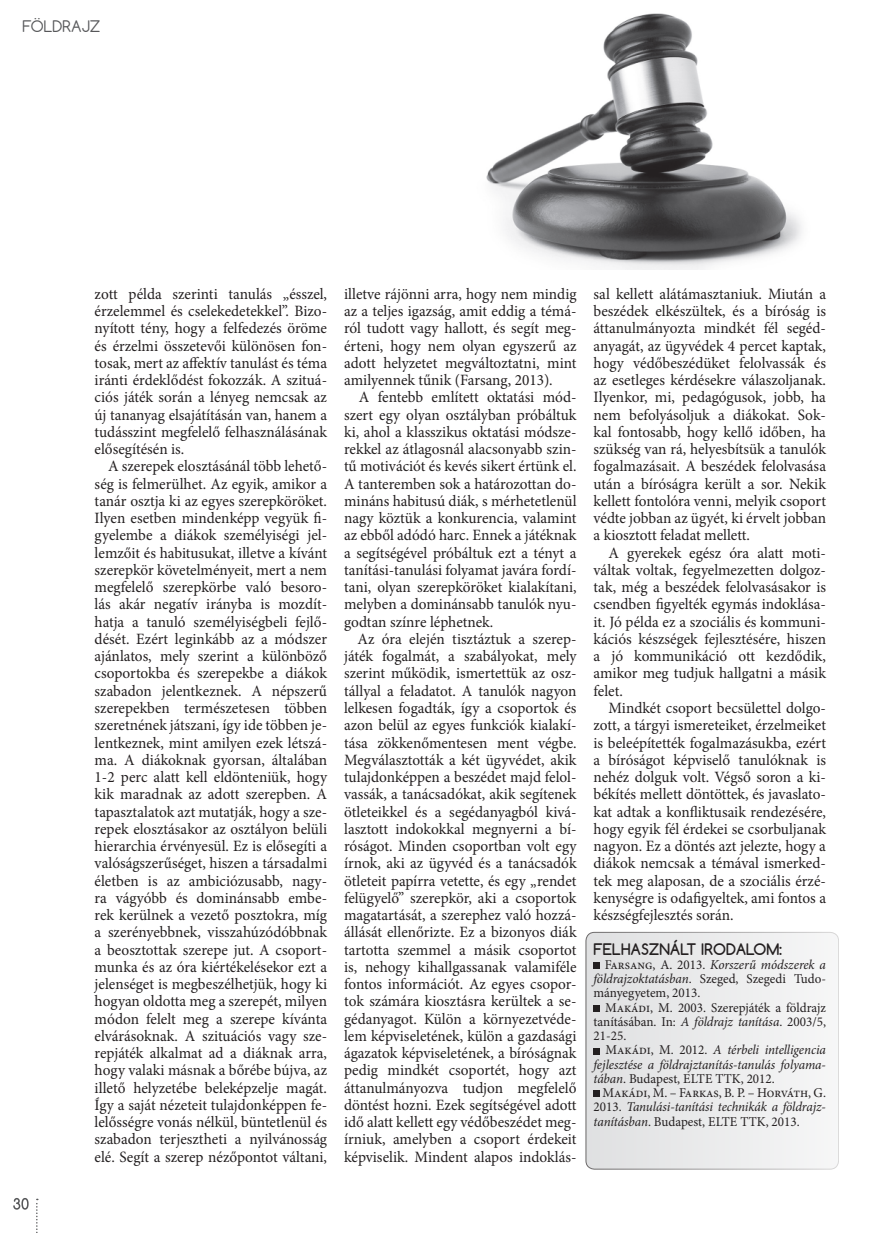
<style>
.page{position:relative;width:891px;height:1233px;background:#fff}
.page>*{position:absolute;margin:0;border:0;box-sizing:border-box;transform-origin:0 0}
.t1{font:15.75px/17.2px "Minion Pro";color:#231f20;text-align:justify}
.t2{font:700 15px "Comfortaa";color:#231f20}
.t3{font:15px "Comfortaa";color:#57585a}
.t4{font:13.5px/14.2px "Minion Pro";color:#231f20;text-align:justify}
.t5{font:italic 13.5px/14.2px "Minion Pro";letter-spacing:-.01em;color:#231f20;text-align:justify}
.s1{font-style:italic}
.s2{font-style:normal}
</style>
<div class="page">
<div style="left:586px;top:932px;width:253px;height:237px;background:#ebebec;border-radius:9px"></div>
<div style="left:586px;top:932px;width:253px;height:237px;border:1px solid #231f20;border-radius:9px"></div>
<img style="left:486px;top:13px;width:316px;height:256px">
<svg style="left:594px;top:962px;width:6px;height:6px"></svg>
<svg style="left:594px;top:1005px;width:6px;height:6px"></svg>
<div style="left:594px;top:1047px;width:6px;height:7px;background:#231f20"></div>
<div style="left:594px;top:1090px;width:6px;height:7px;background:#231f20"></div>
<svg style="left:13px;top:1198px;width:16px;height:11px"></svg>
<svg style="left:36px;top:1198px;width:2px;height:35px"></svg>
<p class="t3" style="left:22px;top:17px;width:80px">FÖLDRAJZ</p>
<p class="t1" style="left:95px;top:285px;width:234px">zott példa szerinti tanulás „ésszel, érzelemmel és cselekedetekkel”. Bizo&shy;nyított tény, hogy a felfedezés öröme és érzelmi összetevői különösen fon&shy;tosak, mert az affektív tanulást és téma iránti érdeklődést fokozzák. A szituá&shy;ciós játék során a lényeg nemcsak az új tananyag elsajátításán van, hanem a tudásszint megfelelő felhasználásának elősegítésén is.</p>
<p class="t1" style="left:95px;top:458px;width:234px;text-indent:14px">A szerepek elosztásánál több lehető&shy;ség is felmerülhet. Az egyik, amikor a tanár osztja ki az egyes szerepköröket.<br>Ilyen esetben mindenképp vegyük fi&shy;gyelembe a diákok személyiségi jel&shy;lemzőit és habitusukat, illetve a kívánt szerepkör követelményeit, mert a nem megfelelő szerepkörbe való besoro&shy;lás akár negatív irányba is mozdít&shy;hatja a tanuló személyiségbeli fejlő&shy;dését. Ezért leginkább az a módszer ajánlatos, mely szerint a különböző csoportokba és szerepekbe a diákok szabadon jelentkeznek. A népszerű szerepekben természetesen többen szeretnének játszani, így ide többen je&shy;lentkeznek, mint amilyen ezek létszá&shy;ma. A diákoknak gyorsan, általában 1-2 perc alatt kell eldönteniük, hogy kik maradnak az adott szerepben. A tapasztalatok azt mutatják, hogy a sze&shy;repek elosztásakor az osztályon belüli hierarchia érvényesül. Ez is elősegíti a valóságszerűséget, hiszen a társadalmi életben is az ambiciózusabb, nagy&shy;ra vágyóbb és dominánsabb embe&shy;rek kerülnek a vezető posztokra, míg a szerényebbnek, visszahúzódóbbnak a beosztottak szerepe jut. A csoport&shy;munka és az óra kiértékelésekor ezt a jelenséget is megbeszélhetjük, hogy ki hogyan oldotta meg a szerepét, milyen módon felelt meg a szerepe kívánta elvárásoknak. A szituációs vagy sze&shy;repjáték alkalmat ad a diáknak arra, hogy valaki másnak a bőrébe bújva, az illető helyzetébe beleképzelje magát.<br>Így a saját nézeteit tulajdonképpen fe&shy;lelősségre vonás nélkül, büntetlenül és szabadon terjesztheti a nyilvánosság elé. Segít a szerep nézőpontot váltani,</p>
<p class="t1" style="left:344px;top:285px;width:234px">illetve rájönni arra, hogy nem mindig az a teljes igazság, amit eddig a témá&shy;ról tudott vagy hallott, és segít meg&shy;érteni, hogy nem olyan egyszerű az adott helyzetet megváltoztatni, mint amilyennek tűnik (Farsang, 2013).</p>
<p class="t1" style="left:344px;top:389px;width:234px;text-indent:15px">A fentebb említett oktatási mód&shy;szert egy olyan osztályban próbáltuk ki, ahol a klasszikus oktatási módsze&shy;rekkel az átlagosnál alacsonyabb szin&shy;tű motivációt és kevés sikert értünk el.<br>A tanteremben sok a határozottan do&shy;mináns habitusú diák, s mérhetetlenül nagy köztük a konkurencia, valamint az ebből adódó harc. Ennek a játéknak a segítségével próbáltuk ezt a tényt a tanítási-tanulási folyamat javára fordí&shy;tani, olyan szerepköröket kialakítani, melyben a dominánsabb tanulók nyu&shy;godtan színre léphetnek.</p>
<p class="t1" style="left:344px;top:630px;width:234px;text-indent:14px">Az óra elején tisztáztuk a szerep&shy;játék fogalmát, a szabályokat, mely szerint működik, ismertettük az osz&shy;tállyal a feladatot. A tanulók nagyon lelkesen fogadták, így a csoportok és azon belül az egyes funkciók kialakí&shy;tása zökkenőmentesen ment végbe.<br>Megválasztották a két ügyvédet, akik tulajdonképpen a beszédet majd felol&shy;vassák, a tanácsadókat, akik segítenek ötleteikkel és a segédanyagból kivá&shy;lasztott indokokkal megnyerni a bí&shy;róságot. Minden csoportban volt egy írnok, aki az ügyvéd és a tanácsadók ötleteit papírra vetette, és egy „rendet felügyelő” szerepkör, aki a csoportok magatartását, a szerephez való hozzá&shy;állását ellenőrizte. Ez a bizonyos diák tartotta szemmel a másik csoportot is, nehogy kihallgassanak valamiféle fontos információt. Az egyes csopor&shy;tok számára kiosztásra kerültek a se&shy;gédanyagot. Külön a környezetvéde&shy;lem képviseletének, külön a gazdasági ágazatok képviseletének, a bíróságnak pedig mindkét csoportét, hogy azt áttanulmányozva tudjon megfelelő döntést hozni. Ezek segítségével adott idő alatt kellett egy védőbeszédet meg&shy;írniuk, amelyben a csoport érdekeit képviselik. Mindent alapos indoklás-</p>
<p class="t1" style="left:594px;top:285px;width:234px">sal kellett alátámasztaniuk. Miután a beszédek elkészültek, és a bíróság is áttanulmányozta mindkét fél segéd&shy;anyagát, az ügyvédek 4 percet kaptak, hogy védőbeszédüket felolvassák és az esetleges kérdésekre válaszoljanak.<br>Ilyenkor, mi, pedagógusok, jobb, ha nem befolyásoljuk a diákokat. Sok&shy;kal fontosabb, hogy kellő időben, ha szükség van rá, helyesbítsük a tanulók fogalmazásait. A beszédek felolvasása után a bíróságra került a sor. Nekik kellett fontolóra venni, melyik csoport védte jobban az ügyét, ki érvelt jobban a kiosztott feladat mellett.</p>
<p class="t1" style="left:594px;top:544px;width:234px;text-indent:15px">A gyerekek egész óra alatt moti&shy;váltak voltak, fegyelmezetten dolgoz&shy;tak, még a beszédek felolvasásakor is csendben figyelték egymás indoklása&shy;it. Jó példa ez a szociális és kommuni&shy;kációs készségek fejlesztésére, hiszen a jó kommunikáció ott kezdődik, amikor meg tudjuk hallgatni a másik felet.</p>
<p class="t1" style="left:594px;top:699px;width:234px;text-indent:15px">Mindkét csoport becsülettel dolgo&shy;zott, a tárgyi ismereteiket, érzelmeiket is beleépítették fogalmazásukba, ezért a bíróságot képviselő tanulóknak is nehéz dolguk volt. Végső soron a ki&shy;békítés mellett döntöttek, és javaslato&shy;kat adtak a konfliktusaik rendezésére, hogy egyik fél érdekei se csorbuljanak nagyon. Ez a döntés azt jelezte, hogy a diákok nemcsak a témával ismerked&shy;tek meg alaposan, de a szociális érzé&shy;kenységre is odafigyeltek, ami fontos a készségfejlesztés során.</p>
<p class="t2" style="left:594px;top:939px;width:190px">FELHASZNÁLT IRODALOM:</p>
<p class="t4" style="left:594px;top:957px;width:234px;text-indent:11px">Farsang, A. 2013. <span class="s1">Korszerű módszerek a földrajzoktatásban</span>. Szeged, Szegedi Tudo&shy;mányegyetem, 2013.</p>
<p class="t4" style="left:594px;top:1000px;width:234px;text-indent:11px">Makádi, M. 2003. Szerepjáték a földrajz tanításában. In: <span class="s1">A földrajz tanítása</span>. 2003/5, 21-25.</p>
<p class="t5" style="left:594px;top:1042px;width:234px;text-indent:12px"><span class="s2">Makádi, M. 2012.</span> A térbeli intelligencia fejlesztése a földrajztanítás-tanulás folyama&shy;tában<span class="s2">. Budapest, ELTE TTK, 2012.</span></p>
<p class="t4" style="left:594px;top:1085px;width:234px;text-indent:9px">Makádi, M. – Farkas, B. P. – Horváth, G.<br>2013. <span class="s1">Tanulási-tanítási technikák a földrajz&shy;tanításban</span>. Budapest, ELTE TTK, 2013.</p>
</div>
